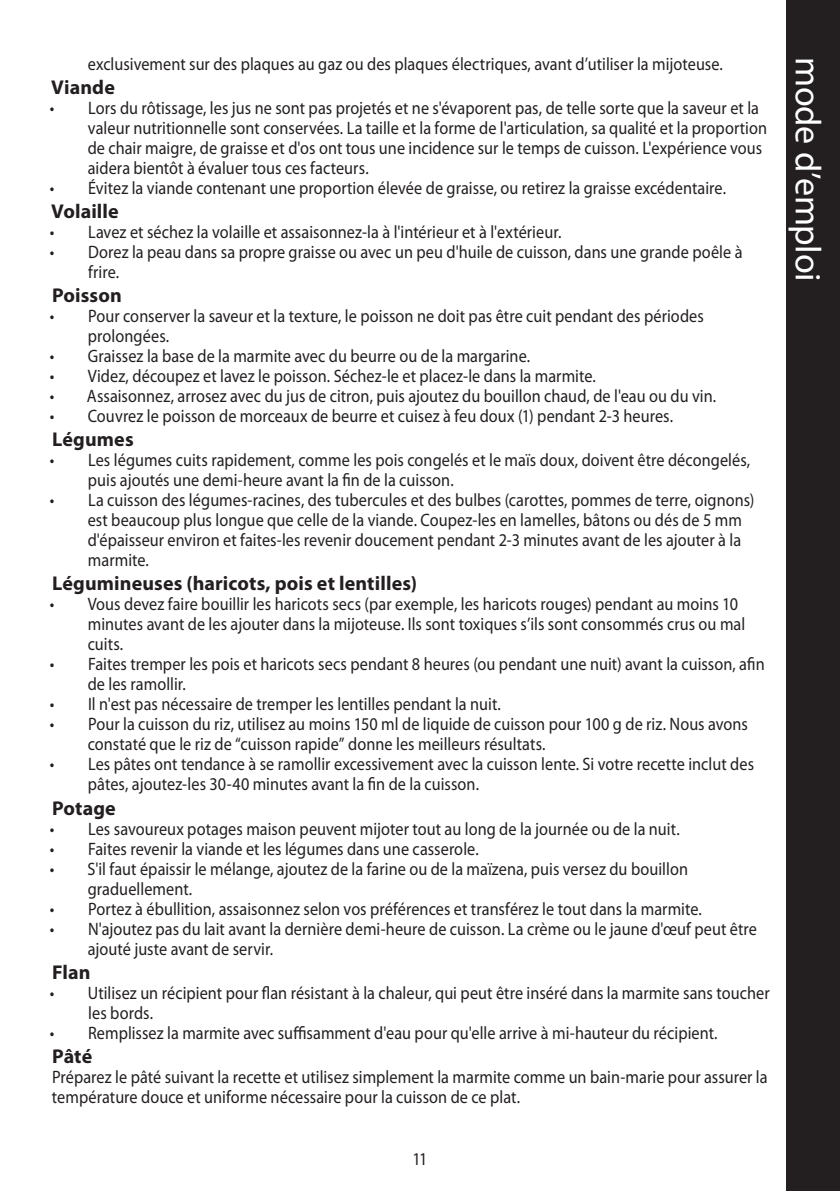
<style>
.page{position:relative;width:840px;height:1191px;background:#fff}
.page>*{position:absolute;margin:0;border:0;box-sizing:border-box;transform-origin:0 0}
.side_head{font:36px "Myriad Pro";letter-spacing:-.01em;color:#fff}
.sub_heading{font:700 20px "Myriad Pro";letter-spacing:.005em;color:#231f20}
.default{font:18px/20px "Myriad Pro";letter-spacing:.005em;color:#231f20;scale:.9 1}
</style>
<div class="page">
<div style="left:785px;top:0;width:54px;height:1191px;background:#231f20"></div>
<p class="default" style="left:88px;top:55px;width:707px">exclusivement sur des plaques au gaz ou des plaques électriques, avant d’utiliser la mijoteuse.</p>
<p class="sub_heading" style="left:51px;top:76px;width:65px">Viande</p>
<p class="default" style="left:88px;top:99px;width:756px;text-indent:-38px">• Lors du rôtissage, les jus ne sont pas projetés et ne s'évaporent pas, de telle sorte que la saveur et la valeur nutritionnelle sont conservées. La taille et la forme de l'articulation, sa qualité et la proportion de chair maigre, de graisse et d'os ont tous une incidence sur le temps de cuisson. L'expérience vous aidera bientôt à évaluer tous ces facteurs.</p>
<p class="default" style="left:50px;top:179px;width:752px">• Évitez la viande contenant une proportion élevée de graisse, ou retirez la graisse excédentaire.</p>
<p class="sub_heading" style="left:51px;top:200px;width:69px">Volaille</p>
<p class="default" style="left:50px;top:223px;width:569px">• Lavez et séchez la volaille et assaisonnez-la à l'intérieur et à l'extérieur.</p>
<p class="default" style="left:88px;top:243px;width:728px;text-indent:-38px">• Dorez la peau dans sa propre graisse ou avec un peu d'huile de cuisson, dans une grande poêle à frire.</p>
<p class="sub_heading" style="left:52px;top:284px;width:71px">Poisson</p>
<p class="default" style="left:88px;top:307px;width:685px;text-indent:-38px">• Pour conserver la saveur et la texture, le poisson ne doit pas être cuit pendant des périodes prolongées.</p>
<p class="default" style="left:50px;top:347px;width:535px">• Graissez la base de la marmite avec du beurre ou de la margarine.</p>
<p class="default" style="left:50px;top:367px;width:608px">• Videz, découpez et lavez le poisson. Séchez-le et placez-le dans la marmite.</p>
<p class="default" style="left:50px;top:387px;width:741px">• Assaisonnez, arrosez avec du jus de citron, puis ajoutez du bouillon chaud, de l'eau ou du vin.</p>
<p class="default" style="left:50px;top:407px;width:693px">• Couvrez le poisson de morceaux de beurre et cuisez à feu doux (1) pendant 2-3 heures.</p>
<p class="sub_heading" style="left:52px;top:428px;width:83px">Légumes</p>
<p class="default" style="left:88px;top:451px;width:737px;text-indent:-38px">• Les légumes cuits rapidement, comme les pois congelés et le maïs doux, doivent être décongelés, puis ajoutés une demi-heure avant la fin de la cuisson.</p>
<p class="default" style="left:88px;top:491px;width:741px;text-indent:-38px">• La cuisson des légumes-racines, des tubercules et des bulbes (carottes, pommes de terre, oignons) est beaucoup plus longue que celle de la viande. Coupez-les en lamelles, bâtons ou dés de 5 mm d'épaisseur environ et faites-les revenir doucement pendant 2-3 minutes avant de les ajouter à la marmite.</p>
<p class="sub_heading" style="left:52px;top:572px;width:366px">Légumineuses (haricots, pois et lentilles)</p>
<p class="default" style="left:88px;top:595px;width:731px;text-indent:-38px">• Vous devez faire bouillir les haricots secs (par exemple, les haricots rouges) pendant au moins 10 minutes avant de les ajouter dans la mijoteuse. Ils sont toxiques s’ils sont consommés crus ou mal cuits.</p>
<p class="default" style="left:88px;top:655px;width:753px;text-indent:-38px">• Faites tremper les pois et haricots secs pendant 8 heures (ou pendant une nuit) avant la cuisson, afin de les ramollir.</p>
<p class="default" style="left:50px;top:695px;width:502px">• Il n'est pas nécessaire de tremper les lentilles pendant la nuit.</p>
<p class="default" style="left:88px;top:715px;width:734px;text-indent:-38px">• Pour la cuisson du riz, utilisez au moins 150 ml de liquide de cuisson pour 100 g de riz. Nous avons constaté que le riz de “cuisson rapide” donne les meilleurs résultats.</p>
<p class="default" style="left:88px;top:755px;width:741px;text-indent:-38px">• Les pâtes ont tendance à se ramollir excessivement avec la cuisson lente. Si votre recette inclut des pâtes, ajoutez-les 30-40 minutes avant la fin de la cuisson.</p>
<p class="sub_heading" style="left:52px;top:796px;width:65px">Potage</p>
<p class="default" style="left:50px;top:819px;width:701px">• Les savoureux potages maison peuvent mijoter tout au long de la journée ou de la nuit.</p>
<p class="default" style="left:50px;top:839px;width:478px">• Faites revenir la viande et les légumes dans une casserole.</p>
<p class="default" style="left:88px;top:859px;width:668px;text-indent:-38px">• S'il faut épaissir le mélange, ajoutez de la farine ou de la maïzena, puis versez du bouillon graduellement.</p>
<p class="default" style="left:50px;top:899px;width:725px">• Portez à ébullition, assaisonnez selon vos préférences et transférez le tout dans la marmite.</p>
<p class="default" style="left:88px;top:919px;width:744px;text-indent:-38px">• N'ajoutez pas du lait avant la dernière demi-heure de cuisson. La crème ou le jaune d'œuf peut être ajouté juste avant de servir.</p>
<p class="sub_heading" style="left:52px;top:960px;width:40px">Flan</p>
<p class="default" style="left:88px;top:983px;width:758px;text-indent:-38px">• Utilisez un récipient pour flan résistant à la chaleur, qui peut être inséré dans la marmite sans toucher les bords.</p>
<p class="default" style="left:50px;top:1023px;width:743px">• Remplissez la marmite avec suffisamment d'eau pour qu'elle arrive à mi-hauteur du récipient.</p>
<p class="sub_heading" style="left:52px;top:1044px;width:42px">Pâté</p>
<p class="default" style="left:52px;top:1067px;width:796px">Préparez le pâté suivant la recette et utilisez simplement la marmite comme un bain-marie pour assurer la température douce et uniforme nécessaire pour la cuisson de ce plat.</p>
<p class="default" style="left:412px;top:1149px;width:18px">11</p>
<p class="side_head" style="left:827px;top:57px;width:226px;rotate:90deg">mode d’emploi</p>
</div>
